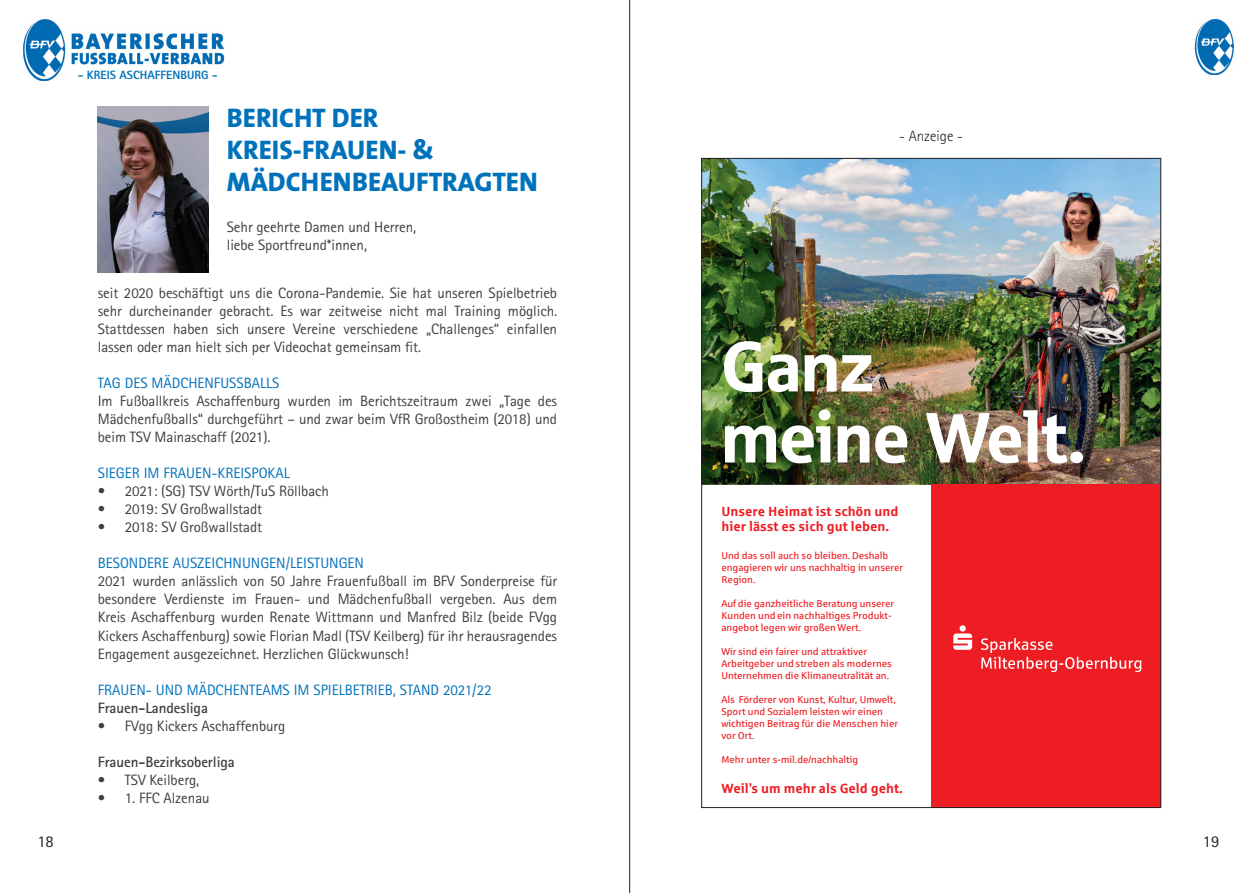
<style>
.page{position:relative;width:1259px;height:893px;background:#fff}
.page>*{position:absolute;margin:0;border:0;box-sizing:border-box;transform-origin:0 0}
.t1{font:71.1px/71.1px "Sparkasse Head";color:#fff}
.t2{font:800 27px "The Sans";color:#0072bc}
.t3{font:16.5px "Rotis Sans Serif";color:#231f20}
.Fließtext{font:15px/18px "Rotis Sans Serif";letter-spacing:-.005em;color:#3e3e3f;text-align:justify}
.Zwischenüberschrifte{font:15px "Rotis Sans Serif";color:#0072bc}
.Fließtext-2{font:700 15px "Rotis Sans Serif";letter-spacing:-.005em;color:#3e3e3f}
.t4{font:300 15px "Rotis Sans Serif";color:#231f20}
.t5{font:700 13.35px/14.7px "Sparkasse Rg";color:#ee1d23}
.t6{font:800 12px "Rotis Sans Serif";color:#0072bc}
.t7{font:10.05px/12px "Sparkasse Rg";color:#ee1d23}
</style>
<div class="page">
<img style="left:23px;top:19px;width:202px;height:62px">
<hr style="left:629px;top:0;width:1px;height:893px;background:#231f20">
<img style="left:1194px;top:19px;width:40px;height:56px">
<img style="left:98px;top:106px;width:110px;height:167px">
<img style="left:703px;top:160px;width:456px;height:646px">
<p class="t6" style="left:78px;top:67px;width:141px">- KREIS ASCHAFFENBURG -</p>
<p class="t2" style="left:227px;top:100px;width:153px">BERICHT DER</p>
<p class="t2" style="left:227px;top:133px;width:209px">KREIS-FRAUEN- &amp;</p>
<p class="t2" style="left:227px;top:165px;width:312px">MÄDCHENBEAUFTRAGTEN</p>
<p class="Fließtext" style="left:227px;top:218px;width:191px">Sehr geehrte Damen und Herren,</p>
<p class="Fließtext" style="left:227px;top:236px;width:142px">liebe Sportfreund*innen,</p>
<p class="Fließtext" style="left:98px;top:284px;width:461px">seit 2020 beschäftigt uns die Corona-Pandemie. Sie hat unseren Spielbetrieb sehr durcheinander gebracht. Es war zeitweise nicht mal Training möglich.<br>Stattdessen haben sich unsere Vereine verschiedene „Challenges“ einfallen lassen oder man hielt sich per Videochat gemeinsam fit.</p>
<p class="Zwischenüberschrifte" style="left:98px;top:375px;width:183px">TAG DES MÄDCHENFUSSBALLS</p>
<p class="Fließtext" style="left:98px;top:392px;width:461px">Im Fußballkreis Aschaffenburg wurden im Berichtszeitraum zwei „Tage des Mädchenfußballs“ durchgeführt – und zwar beim VfR Großostheim (2018) und beim TSV Mainaschaff (2021).</p>
<p class="Zwischenüberschrifte" style="left:98px;top:465px;width:193px">SIEGER IM FRAUEN-KREISPOKAL</p>
<p class="Fließtext" style="left:98px;top:482px;width:233px">• 2021: (SG) TSV Wörth/TuS Röllbach</p>
<p class="Fließtext" style="left:98px;top:500px;width:166px">• 2019: SV Großwallstadt</p>
<p class="Fließtext" style="left:98px;top:518px;width:166px">• 2018: SV Großwallstadt</p>
<p class="Zwischenüberschrifte" style="left:98px;top:555px;width:268px">BESONDERE AUSZEICHNUNGEN/LEISTUNGEN</p>
<p class="Fließtext" style="left:98px;top:572px;width:461px">2021 wurden anlässlich von 50 Jahre Frauenfußball im BFV Sonderpreise für besondere Verdienste im Frauen- und Mädchenfußball vergeben. Aus dem Kreis Aschaffenburg wurden Renate Wittmann und Manfred Bilz (beide FVgg Kickers Aschaffenburg) sowie Florian Madl (TSV Keilberg) für ihr herausragendes Engagement ausgezeichnet. Herzlichen Glückwunsch!</p>
<p class="Zwischenüberschrifte" style="left:98px;top:681px;width:395px">FRAUEN- UND MÄDCHENTEAMS IM SPIELBETRIEB, STAND 2021/22</p>
<p class="Fließtext-2" style="left:98px;top:698px;width:112px">Frauen-Landesliga</p>
<p class="Fließtext" style="left:98px;top:716px;width:189px">• FVgg Kickers Aschaffenburg</p>
<p class="Fließtext-2" style="left:98px;top:752px;width:138px">Frauen-Bezirksoberliga</p>
<p class="Fließtext" style="left:98px;top:770px;width:103px">• TSV Keilberg,</p>
<p class="Fließtext" style="left:98px;top:788px;width:113px">• 1. FFC Alzenau</p>
<p class="t4" style="left:899px;top:127px;width:65px">- Anzeige -</p>
<p class="t1" style="left:721px;top:328px;width:365px">Ganz<br>meine Welt.</p>
<p class="t5" style="left:721px;top:503px;width:178px">Unsere Heimat ist schön und hier lässt es sich gut leben.</p>
<p class="t7" style="left:721px;top:549px;width:183px">Und das soll auch so bleiben. Deshalb engagieren wir uns nachhaltig in unserer<br>Region.</p>
<p class="t7" style="left:721px;top:597px;width:174px">Auf die ganzheitliche Beratung unserer<br>Kunden und ein nachhaltiges Produkt&shy;angebot legen wir großen Wert.</p>
<p class="t7" style="left:721px;top:645px;width:172px">Wir sind ein fairer und attraktiver<br>Arbeitgeber und streben als modernes<br>Unternehmen die Klimaneutralität an.</p>
<p class="t7" style="left:721px;top:693px;width:178px">Als Förderer von Kunst, Kultur, Umwelt,<br>Sport und Sozialem leisten wir einen wichtigen Beitrag für die Menschen hier vor Ort.</p>
<p class="t7" style="left:721px;top:753px;width:138px">Mehr unter s-mil.de/nachhaltig</p>
<p class="t5" style="left:721px;top:780px;width:183px">Weil’s um mehr als Geld geht.</p>
<p class="t3" style="left:37px;top:832px;width:18px">18</p>
<p class="t3" style="left:1202px;top:832px;width:18px">19</p>
</div>
